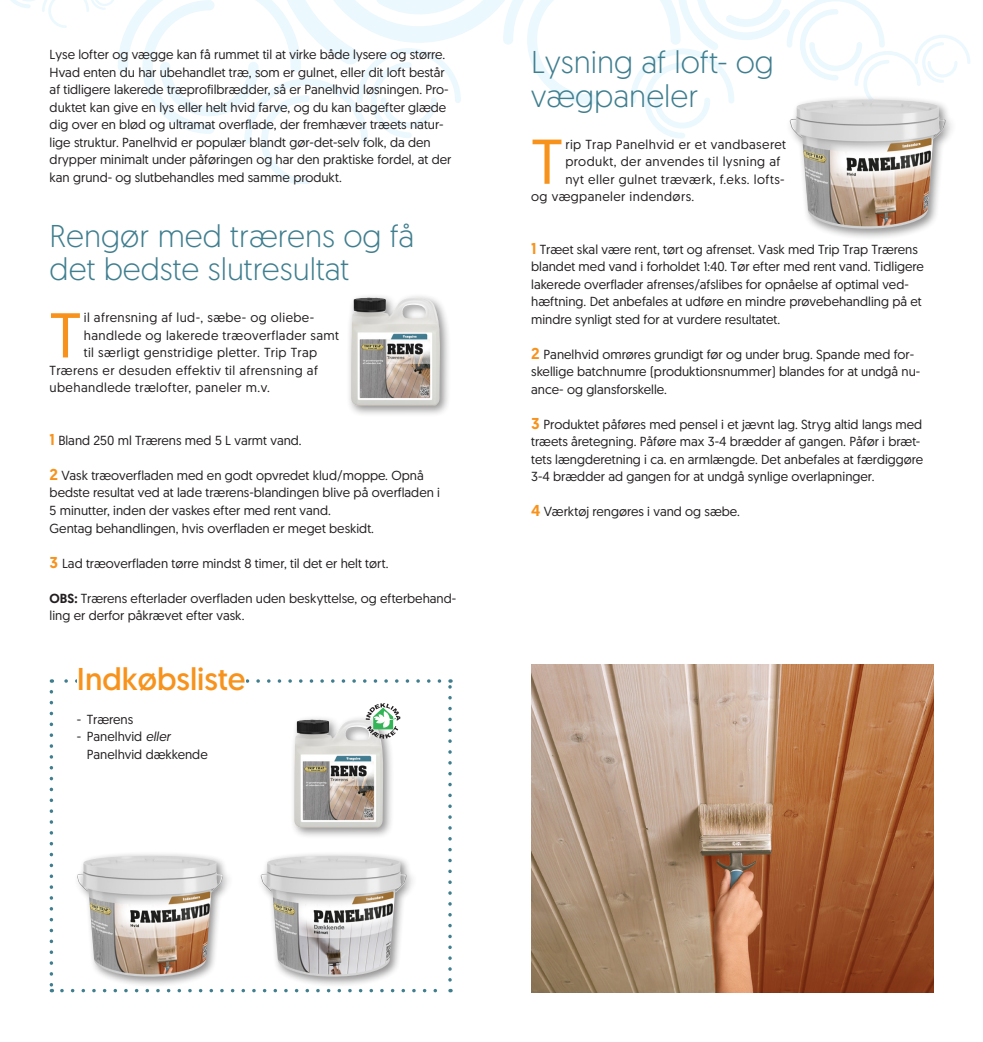
<style>
.page{position:relative;width:983px;height:1042px;background:#fff}
.page>*{position:absolute;margin:0;border:0;box-sizing:border-box;transform-origin:0 0}
.Brødtekst{font:63.18px "Geomanist";color:#f7931d}
.Farvede_overskrifter{font:300 31.5px "Geomanist";color:#3f7e8f}
.Farvede_overskrifter-2{font:31.5px "Geomanist";color:#f7931d}
.Brødtekst-2{font:13.12px/17.5px "Geomanist";color:#231f20}
.Brødtekst-3{font:13.12px "Geomanist";letter-spacing:.03em;color:#231f20}
.s1{font-weight:500;font-size:15.75px;color:#f7931d}
.s2{font-weight:500}
.s3{font-style:italic}
</style>
<div class="page">
<svg style="left:10px;top:0;width:960px;height:184px"></svg>
<svg style="left:62px;top:989px;width:375px;height:3px"></svg>
<svg style="left:50px;top:692px;width:3px;height:300px"></svg>
<svg style="left:448px;top:679px;width:3px;height:301px"></svg>
<svg style="left:51px;top:679px;width:388px;height:4px"></svg>
<div style="left:77px;top:659px;width:169px;height:39px;background:#fff"></div>
<div style="left:290px;top:715px;width:105px;height:124px;background:#231f20;opacity:.5"></div>
<img style="left:294px;top:720px;width:89px;height:108px">
<svg style="left:365px;top:703px;width:35px;height:36px"></svg>
<div style="left:785px;top:95px;width:172px;height:146px;background:#231f20;opacity:.5"></div>
<img style="left:789px;top:99px;width:156px;height:130px">
<img style="left:531px;top:665px;width:402px;height:327px">
<div style="left:346px;top:293px;width:106px;height:124px;background:#231f20;opacity:.5"></div>
<img style="left:351px;top:298px;width:89px;height:108px">
<div style="left:73px;top:852px;width:160px;height:135px;background:#231f20;opacity:.5"></div>
<img style="left:77px;top:856px;width:146px;height:120px">
<div style="left:256px;top:852px;width:161px;height:135px;background:#231f20;opacity:.5"></div>
<img style="left:260px;top:856px;width:146px;height:120px">
<p class="Brødtekst-2" style="left:50px;top:46px;width:403px">Lyse lofter og vægge kan få rummet til at virke både lysere og større.<br>Hvad enten du har ubehandlet træ, som er gulnet, eller dit loft består af tidligere lakerede træprofilbrædder, så er Panelhvid løsningen. Pro&shy;duktet kan give en lys eller helt hvid farve, og du kan bagefter glæde dig over en blød og ultramat overflade, der fremhæver træets natur&shy;lige struktur. Panelhvid er populær blandt gør-det-selv folk, da den drypper minimalt under påføringen og har den praktiske fordel, at der kan grund- og slutbehandles med samme produkt.</p>
<p class="Farvede_overskrifter" style="left:50px;top:216px;width:366px">Rengør med trærens og få</p>
<p class="Farvede_overskrifter" style="left:50px;top:249px;width:301px">det bedste slutresultat</p>
<p class="Brødtekst" style="left:50px;top:294px;width:34px">T</p>
<p class="Brødtekst-3" style="left:84px;top:309px;width:232px">il afrensning af lud-, sæbe- og oliebe-</p>
<p class="Brødtekst-3" style="left:84px;top:327px;width:257px">handlede og lakerede træoverflader samt</p>
<p class="Brødtekst-3" style="left:84px;top:344px;width:235px">til særligt genstridige pletter. Trip Trap</p>
<p class="Brødtekst-3" style="left:50px;top:362px;width:270px">Trærens er desuden effektiv til afrensning af</p>
<p class="Brødtekst-3" style="left:50px;top:379px;width:222px">ubehandlede trælofter, paneler m.v.</p>
<p class="Brødtekst-2" style="left:50px;top:431px;width:253px"><span class="s1">1</span> Bland 250 ml Trærens med 5 L varmt vand.</p>
<p class="Brødtekst-2" style="left:50px;top:466px;width:392px"><span class="s1">2</span> Vask træoverfladen med en godt opvredet klud/moppe. Opnå bedste resultat ved at lade trærens-blandingen blive på overfladen i<br>5 minutter, inden der vaskes efter med rent vand.</p>
<p class="Brødtekst-2" style="left:50px;top:519px;width:326px">Gentag behandlingen, hvis overfladen er meget beskidt.</p>
<p class="Brødtekst-2" style="left:50px;top:554px;width:340px"><span class="s1">3</span> Lad træoverfladen tørre mindst 8 timer, til det er helt tørt.</p>
<p class="Brødtekst-2" style="left:50px;top:589px;width:408px"><span class="s2">OBS:</span> Trærens efterlader overfladen uden beskyttelse, og efterbehand&shy;ling er derfor påkrævet efter vask.</p>
<p class="Farvede_overskrifter-2" style="left:77px;top:659px;width:170px">Indkøbsliste</p>
<p class="Brødtekst-2" style="left:77px;top:710px;width:58px">- Trærens</p>
<p class="Brødtekst-2" style="left:77px;top:728px;width:95px">- Panelhvid <span class="s3">eller</span></p>
<p class="Brødtekst-2" style="left:87px;top:745px;width:122px">Panelhvid dækkende</p>
<p class="Farvede_overskrifter" style="left:531px;top:42px;width:244px">Lysning af loft- og</p>
<p class="Farvede_overskrifter" style="left:531px;top:75px;width:169px">vægpaneler</p>
<p class="Brødtekst" style="left:531px;top:121px;width:34px">T</p>
<p class="Brødtekst-3" style="left:565px;top:136px;width:222px">rip Trap Panelhvid er et vandbaseret</p>
<p class="Brødtekst-3" style="left:565px;top:153px;width:216px">produkt, der anvendes til lysning af</p>
<p class="Brødtekst-3" style="left:565px;top:171px;width:221px">nyt eller gulnet træværk, f.eks. lofts-</p>
<p class="Brødtekst-3" style="left:531px;top:188px;width:164px">og vægpaneler indendørs.</p>
<p class="Brødtekst-2" style="left:531px;top:240px;width:394px"><span class="s1">1</span> Træet skal være rent, tørt og afrenset. Vask med Trip Trap Trærens blandet med vand i forholdet 1:40. Tør efter med rent vand. Tidligere lakerede overflader afrenses/afslibes for opnåelse af optimal ved&shy;hæftning. Det anbefales at udføre en mindre prøvebehandling på et mindre synligt sted for at vurdere resultatet.</p>
<p class="Brødtekst-2" style="left:531px;top:345px;width:390px"><span class="s1">2</span> Panelhvid omrøres grundigt før og under brug. Spande med for&shy;skellige batchnumre (produktionsnummer) blandes for at undgå nu&shy;ance- og glansforskelle.</p>
<p class="Brødtekst-2" style="left:531px;top:415px;width:393px"><span class="s1">3</span> Produktet påføres med pensel i et jævnt lag. Stryg altid langs med træets åretegning. Påføre max 3-4 brædder af gangen. Påfør i bræt&shy;tets længderetning i ca. en armlængde. Det anbefales at færdiggøre 3-4 brædder ad gangen for at undgå synlige overlapninger.</p>
<p class="Brødtekst-2" style="left:531px;top:502px;width:210px"><span class="s1">4</span> Værktøj rengøres i vand og sæbe.</p>
</div>
